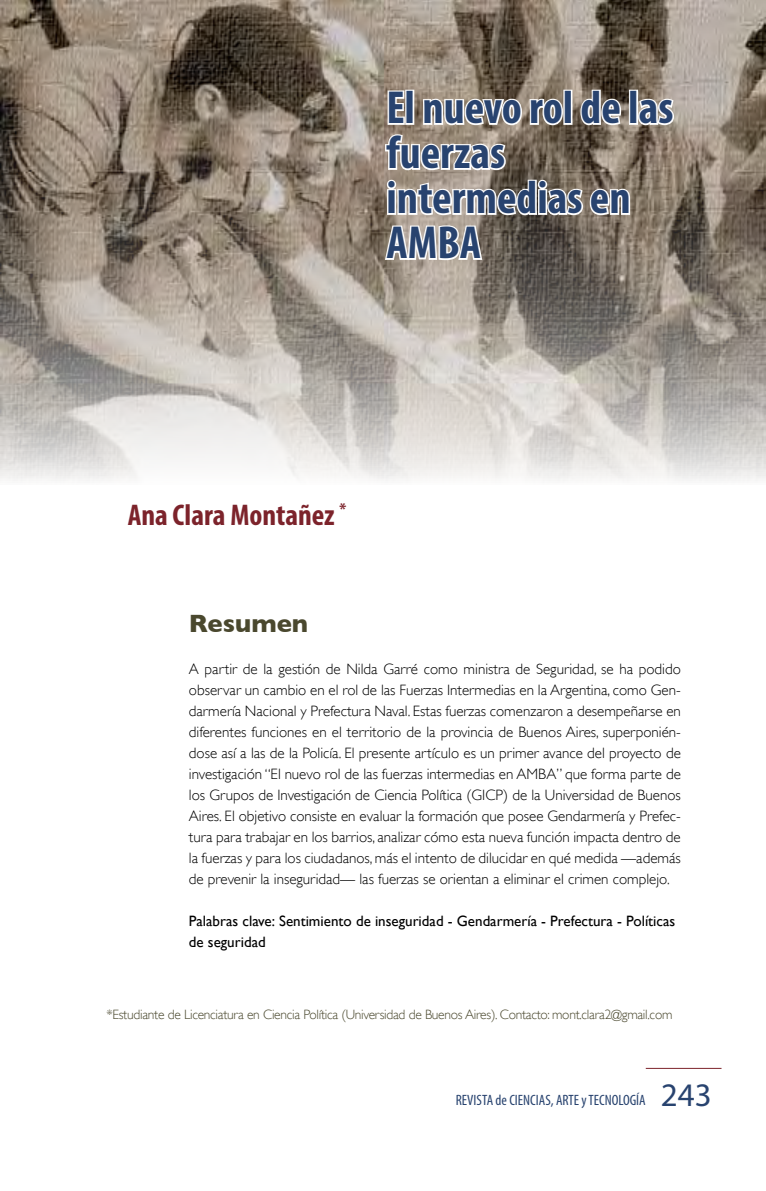
<style>
.page{position:relative;width:766px;height:1191px;background:#fff}
.page>*{position:absolute;margin:0;border:0;box-sizing:border-box;transform-origin:0 0}
.t1{font:700 condensed 46.5px/45px "Myriad Pro";color:#28436f}
.t2{font:700 condensed 30px "Myriad Pro";color:#7c232b}
.t3{font:700 25.5px "Gill Sans";color:#4a482e}
.t4{font:300 15px/21px "Gill Sans";color:#000;text-align:justify}
.t5{font:15px/21px "Gill Sans";color:#000}
.t6{font:condensed 15px "Myriad Pro";color:#28436f}
.t7{font:300 13.5px "Gill Sans";letter-spacing:-.02em;color:#4a482e}
.s1{font-stretch:normal;font-size:33px}
</style>
<div class="page">
<hr style="left:645px;top:1068px;width:76px;height:1px;background:#7c232b">
<img style="left:0;top:0;width:765px;height:481px">
<svg style="left:386px;top:89px;width:20px;height:37px"></svg>
<div style="left:405px;top:90px;width:9px;height:35px;border:3px solid #fff"></div>
<svg style="left:421px;top:97px;width:143px;height:30px"></svg>
<div style="left:563px;top:90px;width:9px;height:35px;border:3px solid #fff"></div>
<svg style="left:578px;top:88px;width:44px;height:39px"></svg>
<div style="left:628px;top:90px;width:10px;height:35px;border:3px solid #fff"></div>
<svg style="left:636px;top:97px;width:39px;height:30px"></svg>
<svg style="left:383px;top:133px;width:124px;height:39px"></svg>
<svg style="left:385px;top:178px;width:246px;height:39px"></svg>
<svg style="left:383px;top:223px;width:101px;height:39px"></svg>
<h1 class="t1" style="left:386px;top:84px;width:288px">El nuevo rol de las fuerzas intermedias en<br>AMBA</h1>
<h2 class="t2" style="left:128px;top:497px;width:220px">Ana Clara Montañez <sup>*</sup></h2>
<h3 class="t3" style="left:189px;top:608px;width:121px">Resumen</h3>
<p class="t4" style="left:189px;top:658px;width:493px">A partir de la gestión de Nilda Garré como ministra de Seguridad, se ha podido observar un cambio en el rol de las Fuerzas Intermedias en la Argentina, como Gen&shy;darmería Nacional y Prefectura Naval. Estas fuerzas comenzaron a desempeñarse en diferentes funciones en el territorio de la provincia de Buenos Aires, superponién&shy;dose así a las de la Policía. El presente artículo es un primer avance del proyecto de investigación “El nuevo rol de las fuerzas intermedias en AMBA” que forma parte de los Grupos de Investigación de Ciencia Política (GICP) de la Universidad de Buenos Aires. El objetivo consiste en evaluar la formación que posee Gendarmería y Prefec&shy;tura para trabajar en los barrios, analizar cómo esta nueva función impacta dentro de la fuerzas y para los ciudadanos, más el intento de dilucidar en qué medida —además de prevenir la inseguridad— las fuerzas se orientan a eliminar el crimen complejo.</p>
<p class="t5" style="left:189px;top:910px;width:488px">Palabras clave: Sentimiento de inseguridad - Gendarmería - Prefectura - Políticas de seguridad</p>
<p class="t7" style="left:106px;top:1006px;width:567px">*Estudiante de Licenciatura en Ciencia Política (Universidad de Buenos Aires). Contacto: mont.clara2@gmail.com</p>
<p class="t6" style="left:455px;top:1090px;width:257px">REVISTA de CIENCIAS, ARTE y TECNOLOGÍA <span class="s1">243</span></p>
</div>
